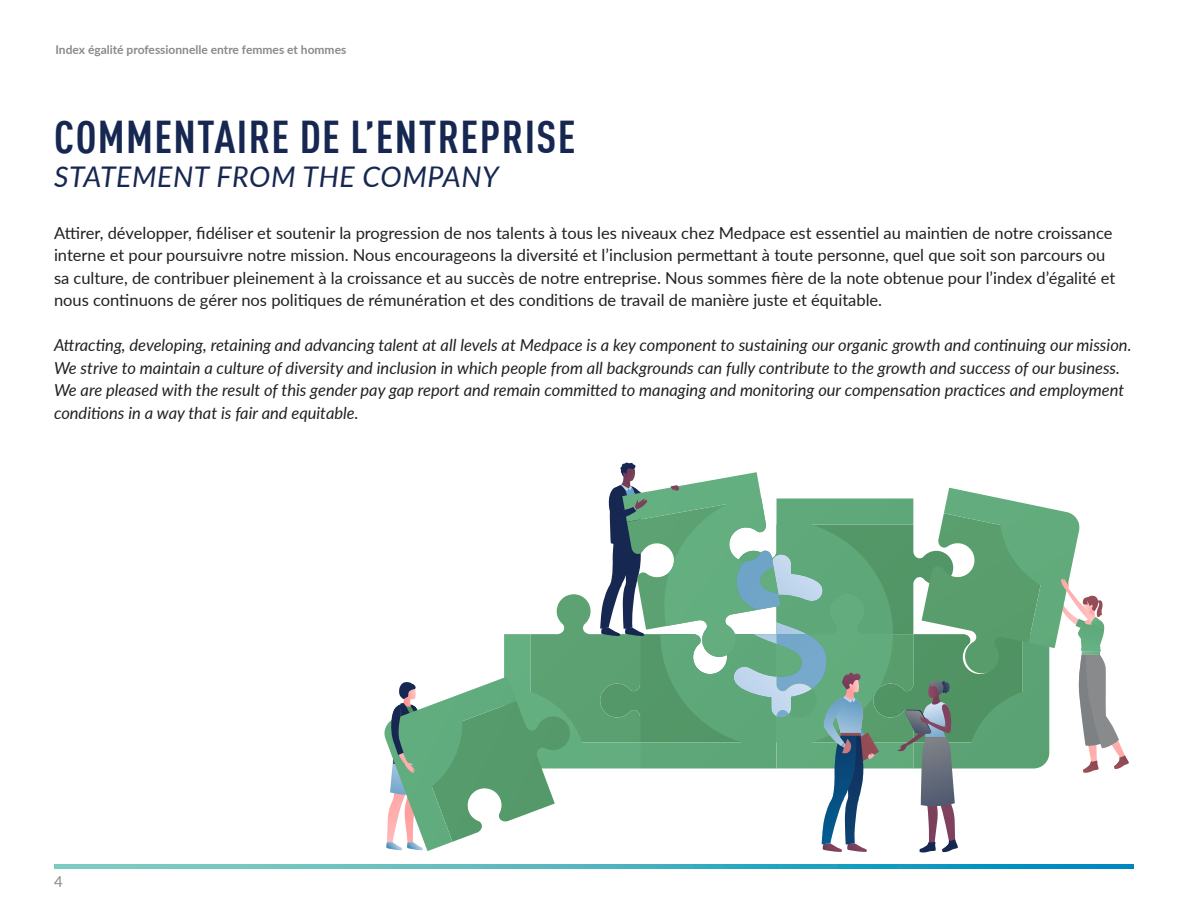
<style>
.page{position:relative;width:1188px;height:918px;background:#fff}
.page>*{position:absolute;margin:0;border:0;box-sizing:border-box;transform-origin:0 0}
.t1{font:700 condensed 45px "DINOT";letter-spacing:.03em;color:#162751}
.t2{font:italic 28.5px "Lato";letter-spacing:.02em;color:#162751}
.t3{font:16.5px/22.5px "Lato";color:#231f20}
.t4{font:italic 16.5px/22.5px "Lato";color:#231f20}
.t5{font:15px "Lato";color:#898a8b}
.t6{font:700 12px "Lato";color:#898a8b}
</style>
<div class="page">
<svg style="left:54px;top:864px;width:1080px;height:4px;background:#44afc0"></svg>
<svg style="left:384px;top:463px;width:745px;height:390px"></svg>
<p class="t6" style="left:56px;top:41px;width:292px">Index égalité professionnelle entre femmes et hommes</p>
<p class="t1" style="left:54px;top:104px;width:523px">COMMENTAIRE DE L’ENTREPRISE</p>
<p class="t2" style="left:54px;top:156px;width:446px">STATEMENT FROM THE COMPANY</p>
<p class="t3" style="left:54px;top:221px;width:1063px">Attirer, développer, fidéliser et soutenir la progression de nos talents à tous les niveaux chez Medpace est essentiel au maintien de notre croissance interne et pour poursuivre notre mission. Nous encourageons la diversité et l’inclusion permettant à toute personne, quel que soit son parcours ou sa culture, de contribuer pleinement à la croissance et au succès de notre entreprise. Nous sommes fière de la note obtenue pour l’index d’égalité et nous continuons de gérer nos politiques de rémunération et des conditions de travail de manière juste et équitable.</p>
<p class="t4" style="left:54px;top:333px;width:1079px">Attracting, developing, retaining and advancing talent at all levels at Medpace is a key component to sustaining our organic growth and continuing our mission.<br>We strive to maintain a culture of diversity and inclusion in which people from all backgrounds can fully contribute to the growth and success of our business.<br>We are pleased with the result of this gender pay gap report and remain committed to managing and monitoring our compensation practices and employment conditions in a way that is fair and equitable.</p>
<p class="t5" style="left:54px;top:871px;width:10px">4</p>
</div>
